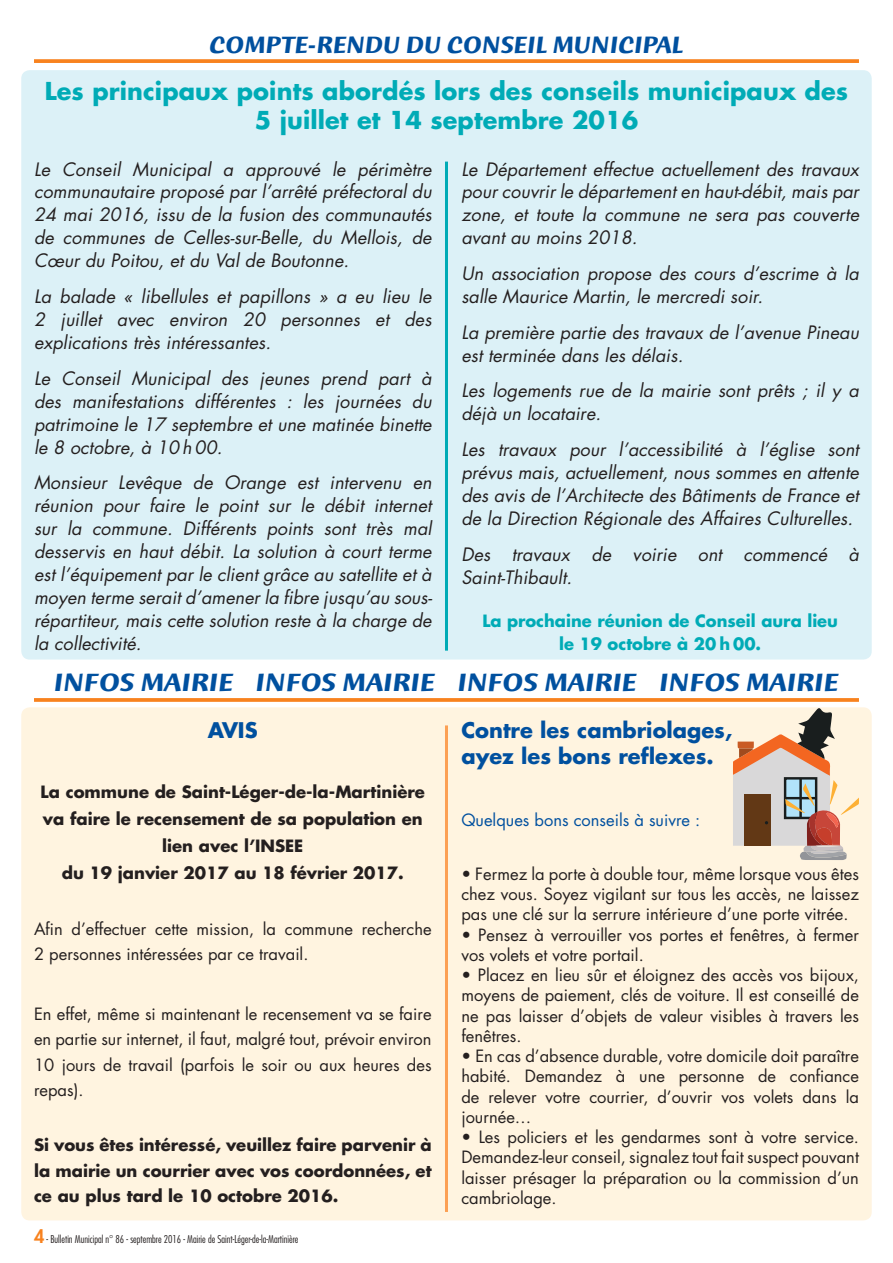
<style>
.page{position:relative;width:893px;height:1263px;background:#fff}
.page>*{position:absolute;margin:0;border:0;box-sizing:border-box;transform-origin:0 0}
.t1{font:italic 700 27px "Humana Sans ITC";color:#00509f;scale:1.05 1}
.t2{font:italic 700 25.5px "Humana Sans ITC";color:#00509f}
.t3{font:700 24px/28.8px "Futura";letter-spacing:.005em;color:#00abb6;text-align:center}
.t4{font:700 21px/25.5px "Futura";color:#00509f}
.t5{font:italic 18px/23px "Futura";letter-spacing:.005em;color:#241f1f;text-align:justify}
.t6{font:16.5px/20.2px "Futura";color:#241f1f;text-align:justify}
.t7{font:700 16.5px/27px "Futura";color:#241f1f;text-align:center}
.t8{font:700 16.5px/22.5px "Futura";color:#00abb6;text-align:center}
.t9{font:16.5px "Futura";color:#00509f}
.t10{font:300 condensed 10.5px "Futura";color:#241f1f}
.s1{font-weight:800;font-stretch:normal;font-size:18px;color:#f8821e}
</style>
<div class="page">
<div style="left:21px;top:70px;width:851px;height:589px;background:#dcf1f7;border-radius:9px"></div>
<hr style="left:445px;top:162px;width:3px;height:489px;background:#00abb6">
<svg style="left:34px;top:59px;width:825px;height:4px;background:#f8892b"></svg>
<div style="left:21px;top:707px;width:851px;height:513px;background:#fff4e0;border-radius:9px"></div>
<svg style="left:34px;top:698px;width:825px;height:4px;background:#f8892b"></svg>
<hr style="left:445px;top:725px;width:3px;height:487px;background:#fca054">
<svg style="left:733px;top:708px;width:126px;height:152px"></svg>
<h2 class="t2" style="left:210px;top:31px;width:475px">COMPTE-RENDU DU CONSEIL MUNICIPAL</h2>
<h3 class="t3" style="left:45px;top:76px;width:805px">Les principaux points abordés lors des conseils municipaux des<br>5 juillet et 14 septembre 2016</h3>
<p class="t5" style="left:461px;top:158px;width:399px">Le Département effectue actuellement des travaux pour couvrir le département en haut-débit, mais par zone, et toute la commune ne sera pas couverte avant au moins 2018.</p>
<p class="t5" style="left:461px;top:262px;width:399px">Un association propose des cours d’escrime à la salle Maurice Martin, le mercredi soir.</p>
<p class="t5" style="left:461px;top:321px;width:399px">La première partie des travaux de l’avenue Pineau est terminée dans les délais.</p>
<p class="t5" style="left:461px;top:380px;width:399px">Les logements rue de la mairie sont prêts ; il y a déjà un locataire.</p>
<p class="t5" style="left:461px;top:438px;width:399px">Les travaux pour l’accessibilité à l’église sont prévus mais, actuellement, nous sommes en attente des avis de l’Architecte des Bâtiments de France et de la Direction Régionale des Affaires Culturelles.</p>
<p class="t5" style="left:461px;top:543px;width:399px">Des travaux de voirie ont commencé à<br>Saint-Thibault.</p>
<p class="t8" style="left:482px;top:610px;width:357px">La prochaine réunion de Conseil aura lieu le 19 octobre à 20 h 00.</p>
<h1 class="t1" style="left:54px;top:668px;width:749px">INFOS MAIRIE INFOS MAIRIE INFOS MAIRIE INFOS MAIRIE</h1>
<p class="t4" style="left:208px;top:717px;width:51px">AVIS</p>
<p class="t5" style="left:34px;top:158px;width:399px">Le Conseil Municipal a approuvé le périmètre communautaire proposé par l’arrêté préfectoral du 24 mai 2016, issu de la fusion des communautés de communes de Celles-sur-Belle, du Mellois, de Cœur du Poitou, et du Val de Boutonne.</p>
<p class="t5" style="left:34px;top:285px;width:399px">La balade « libellules et papillons » a eu lieu le 2 juillet avec environ 20 personnes et des explications très intéressantes.</p>
<p class="t5" style="left:34px;top:367px;width:399px">Le Conseil Municipal des jeunes prend part à des manifestations différentes : les journées du patrimoine le 17 septembre et une matinée binette le 8 octobre, à 10 h 00.</p>
<p class="t5" style="left:34px;top:471px;width:400px">Monsieur Levêque de Orange est intervenu en réunion pour faire le point sur le débit internet sur la commune. Différents points sont très mal desservis en haut débit. La solution à court terme est l’équipement par le client grâce au satellite et à moyen terme serait d’amener la fibre jusqu’au sous&shy;répartiteur, mais cette solution reste à la charge de la collectivité.</p>
<p class="t4" style="left:461px;top:717px;width:272px">Contre les cambriolages, ayez les bons reflexes.</p>
<p class="t7" style="left:41px;top:778px;width:386px">La commune de Saint-Léger-de-la-Martinière va faire le recensement de sa population en lien avec l’INSEE<br>du 19 janvier 2017 au 18 février 2017.</p>
<p class="t6" style="left:34px;top:916px;width:399px;line-height:25.5px">Afin d’effectuer cette mission, la commune recherche<br>2 personnes intéressées par ce travail.</p>
<p class="t6" style="left:34px;top:1001px;width:399px;line-height:25.5px">En effet, même si maintenant le recensement va se faire en partie sur internet, il faut, malgré tout, prévoir environ 10 jours de travail (parfois le soir ou aux heures des repas).</p>
<p class="t7" style="left:34px;top:1132px;width:399px;line-height:25.5px;text-align:justify">Si vous êtes intéressé, veuillez faire parvenir à la mairie un courrier avec vos coordonnées, et ce au plus tard le 10 octobre 2016.</p>
<p class="t10" style="left:34px;top:1233px;width:266px"><span class="s1">4</span> - Bulletin Municipal n° 86 - septembre 2016 - Mairie de Saint-Léger-de-la-Martinière</p>
<p class="t9" style="left:461px;top:809px;width:240px">Quelques bons conseils à suivre :</p>
<p class="t6" style="left:461px;top:864px;width:399px">• Fermez la porte à double tour, même lorsque vous êtes chez vous. Soyez vigilant sur tous les accès, ne laissez pas une clé sur la serrure intérieure d’une porte vitrée.</p>
<p class="t6" style="left:461px;top:925px;width:399px">• Pensez à verrouiller vos portes et fenêtres, à fermer vos volets et votre portail.</p>
<p class="t6" style="left:461px;top:965px;width:399px">• Placez en lieu sûr et éloignez des accès vos bijoux, moyens de paiement, clés de voiture. Il est conseillé de ne pas laisser d’objets de valeur visibles à travers les fenêtres.</p>
<p class="t6" style="left:461px;top:1046px;width:399px">• En cas d’absence durable, votre domicile doit paraître habité. Demandez à une personne de confiance de relever votre courrier, d’ouvrir vos volets dans la journée…</p>
<p class="t6" style="left:461px;top:1127px;width:399px">• Les policiers et les gendarmes sont à votre service.<br>Demandez-leur conseil, signalez tout fait suspect pouvant laisser présager la préparation ou la commission d’un cambriolage.</p>
</div>
